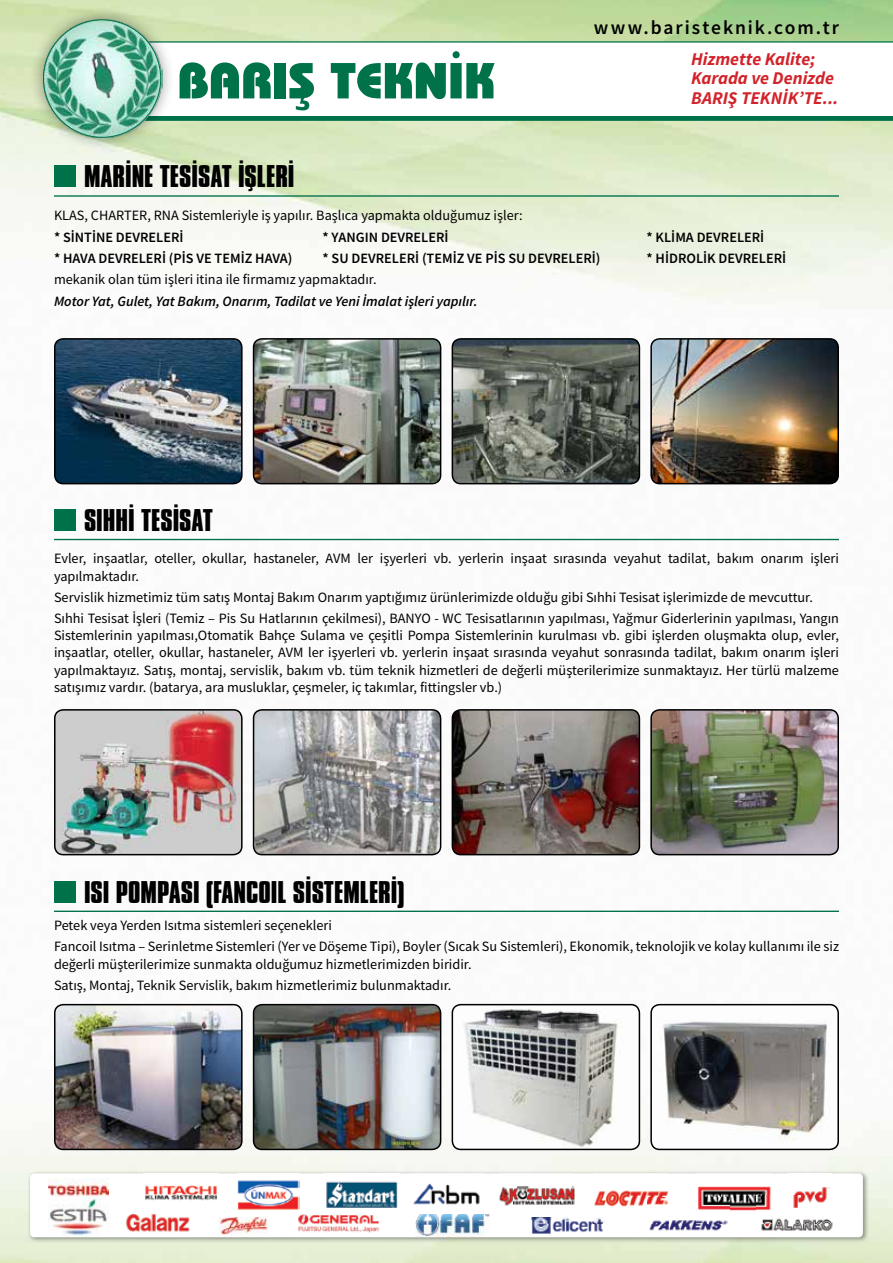
<style>
.page{position:relative;width:893px;height:1263px;background:#fff}
.page>*{position:absolute;margin:0;border:0;box-sizing:border-box;transform-origin:0 0}
.t1{font:700 27px "Compacta BT";color:#000}
.t2{font:600 19.5px "Source Sans Pro";letter-spacing:.095em;color:#000}
.t3{font:italic 700 18px/19.5px "Source Sans Pro";color:#d2232a}
.t4{font:14.25px/17.1px "Source Sans Pro";color:#000}
.t5{font:600 14.25px "Source Sans Pro";color:#000}
.t6{font:italic 600 14.25px "Source Sans Pro";color:#000}
</style>
<div class="page">
<img style="left:0;top:0;width:893px;height:1263px">
<hr style="left:54px;top:195px;width:785px;height:2px;background:#00724a">
<hr style="left:54px;top:539px;width:785px;height:1px;background:#00724a">
<img style="left:55px;top:339px;width:187px;height:145px">
<div style="left:54px;top:338px;width:189px;height:146px;border:2px solid #000;border-radius:9px"></div>
<img style="left:254px;top:339px;width:187px;height:145px">
<div style="left:253px;top:338px;width:188px;height:146px;border:2px solid #000;border-radius:9px"></div>
<img style="left:452px;top:339px;width:187px;height:145px">
<div style="left:452px;top:338px;width:188px;height:146px;border:2px solid #000;border-radius:9px"></div>
<img style="left:651px;top:339px;width:187px;height:145px">
<div style="left:650px;top:338px;width:189px;height:146px;border:2px solid #000;border-radius:9px"></div>
<img style="left:55px;top:710px;width:187px;height:145px">
<div style="left:54px;top:709px;width:189px;height:146px;border:2px solid #000;border-radius:9px"></div>
<img style="left:254px;top:710px;width:187px;height:145px">
<div style="left:253px;top:709px;width:188px;height:146px;border:2px solid #000;border-radius:9px"></div>
<img style="left:452px;top:710px;width:187px;height:145px">
<div style="left:452px;top:709px;width:188px;height:146px;border:2px solid #000;border-radius:9px"></div>
<img style="left:651px;top:710px;width:187px;height:145px">
<div style="left:650px;top:709px;width:189px;height:146px;border:2px solid #000;border-radius:9px"></div>
<div style="left:102px;top:115px;width:791px;height:6px;background:#00724a"></div>
<div style="left:73px;top:42px;width:820px;height:73px;background:#fff"></div>
<svg style="left:180px;top:62px;width:91px;height:36px"></svg>
<div style="left:274px;top:63px;width:11px;height:35px;background:#00724a"></div>
<svg style="left:289px;top:63px;width:25px;height:47px"></svg>
<svg style="left:331px;top:51px;width:164px;height:48px"></svg>
<hr style="left:102px;top:41px;width:791px;height:2px;background:#00724a">
<div style="left:29px;top:5px;width:146px;height:146px;background:#000;opacity:.4"></div>
<img style="left:42px;top:18px;width:120px;height:121px">
<div style="left:54px;top:509px;width:22px;height:22px;background:#00724a"></div>
<div style="left:54px;top:165px;width:22px;height:22px;background:#00724a"></div>
<hr style="left:54px;top:911px;width:785px;height:1px;background:#00724a">
<img style="left:55px;top:1005px;width:187px;height:144px">
<div style="left:54px;top:1004px;width:189px;height:146px;border:2px solid #000;border-radius:9px"></div>
<img style="left:254px;top:1005px;width:187px;height:144px">
<div style="left:253px;top:1004px;width:188px;height:146px;border:2px solid #000;border-radius:9px"></div>
<img style="left:452px;top:1005px;width:187px;height:144px">
<div style="left:452px;top:1004px;width:188px;height:146px;border:2px solid #000;border-radius:9px"></div>
<img style="left:651px;top:1005px;width:187px;height:144px">
<div style="left:650px;top:1004px;width:189px;height:146px;border:2px solid #000;border-radius:9px"></div>
<div style="left:54px;top:880px;width:22px;height:22px;background:#00724a"></div>
<div style="left:27px;top:1170px;width:842px;height:73px;background:#000;opacity:.4"></div>
<div style="left:30px;top:1173px;width:833px;height:64px;background:#fff;border-radius:4px"></div>
<img style="left:649px;top:1220px;width:79px;height:11px">
<img style="left:326px;top:1181px;width:72px;height:27px">
<img style="left:696px;top:1173px;width:76px;height:38px">
<img style="left:696px;top:1197px;width:34px;height:26px">
<img style="left:237px;top:1180px;width:62px;height:30px">
<img style="left:761px;top:1218px;width:72px;height:14px">
<img style="left:756px;top:1196px;width:16px;height:27px">
<img style="left:409px;top:1173px;width:71px;height:32px">
<img style="left:145px;top:1185px;width:72px;height:16px">
<img style="left:499px;top:1173px;width:75px;height:33px">
<img style="left:593px;top:1173px;width:76px;height:50px">
<img style="left:648px;top:1197px;width:21px;height:26px">
<img style="left:787px;top:1187px;width:45px;height:36px">
<img style="left:298px;top:1215px;width:81px;height:18px">
<img style="left:48px;top:1179px;width:60px;height:58px">
<img style="left:531px;top:1219px;width:72px;height:15px">
<img style="left:531px;top:1217px;width:38px;height:2px">
<svg style="left:593px;top:1217px;width:11px;height:6px"></svg>
<img style="left:415px;top:1214px;width:75px;height:23px">
<img style="left:415px;top:1214px;width:70px;height:5px">
<img style="left:219px;top:1217px;width:48px;height:18px">
<img style="left:126px;top:1214px;width:63px;height:18px">
<h1 class="t1" style="left:84px;top:160px;width:212px">MARİNE TESİSAT İŞLERİ</h1>
<h2 class="t2" style="left:594px;top:15px;width:247px">www.baristeknik.com.tr</h2>
<p class="t3" style="left:691px;top:49px;width:149px">Hizmette Kalite;<br>Karada ve Denizde<br>Barış Teknİk’te...</p>
<p class="t4" style="left:54px;top:207px;width:470px">KLAS, CHARTER, RNA Sistemleriyle iş yapılır. Başlıca yapmakta olduğumuz işler:</p>
<p class="t5" style="left:54px;top:227px;width:131px">* SİNTİNE DEVRELERİ</p>
<p class="t5" style="left:322px;top:227px;width:128px">* YANGIN DEVRELERİ</p>
<p class="t5" style="left:647px;top:227px;width:119px">* KLİMA DEVRELERİ</p>
<p class="t5" style="left:54px;top:249px;width:240px">* HAVA DEVRELERİ (PİS VE TEMİZ HAVA)</p>
<p class="t5" style="left:322px;top:249px;width:279px">* SU DEVRELERİ (TEMİZ VE PİS SU DEVRELERİ)</p>
<p class="t5" style="left:647px;top:249px;width:32px">* HİDROL</p>
<p class="t5" style="left:703px;top:249px;width:84px">İK DEVRELERİ</p>
<p class="t4" style="left:54px;top:271px;width:324px">mekanik olan tüm işleri itina ile firmamız yapmaktadır.</p>
<p class="t6" style="left:54px;top:292px;width:425px">Motor Yat, Gulet, Yat Bakım, Onarım, Tadilat ve Yeni İmalat işleri yapılır.</p>
<h1 class="t1" style="left:84px;top:503px;width:131px">SIHHİ TESİSAT</h1>
<p class="t4" style="left:54px;top:550px;width:786px">Evler, inşaatlar, oteller, okullar, hastaneler, AVM ler işyerleri vb. yerlerin inşaat sırasında veyahut tadilat, bakım onarım işleri yapılmaktadır.</p>
<p class="t4" style="left:54px;top:586px;width:786px;line-height:21.3px">Servislik hizmetimiz tüm satış Montaj Bakım Onarım yaptığımız ürünlerimizde olduğu gibi Sıhhi Tesisat işlerimizde de mevcuttur.<br>Sıhhi Tesisat İşleri (Temiz – Pis Su Hatlarının çekilmesi), BANYO - WC Tesisatlarının yapılması, Yağmur Giderlerinin yapılması, Yangın</p>
<p class="t4" style="left:54px;top:627px;width:786px;text-align:justify">Sistemlerinin yapılması,Otomatik Bahçe Sulama ve çeşitli Pompa Sistemlerinin kurulması vb. gibi işlerden oluşmakta olup, evler, inşaatlar, oteller, okullar, hastaneler, AVM ler işyerleri vb. yerlerin inşaat sırasında veyahut sonrasında tadilat, bakım onarım işleri yapılmaktayız. Satış, montaj, servislik, bakım vb. tüm teknik hizmetleri de değerli müşterilerimize sunmaktayız. Her türlü malzeme satışımız vardır. (batarya, ara musluklar, çeşmeler, iç takımlar, fittingsler vb.)</p>
<h1 class="t1" style="left:84px;top:875px;width:322px">ISI POMPASI (FANCOIL SİSTEMLERİ)</h1>
<p class="t4" style="left:54px;top:915px;width:786px;line-height:21.3px">Petek veya Yerden Isıtma sistemleri seçenekleri<br>Fancoil Isıtma – Serinletme Sistemleri (Yer ve Döşeme Tipi), Boyler (Sıcak Su Sistemleri), Ekonomik, teknolojik ve kolay kullanımı ile siz</p>
<p class="t4" style="left:54px;top:953px;width:419px;line-height:21.3px">değerli müşterilerimize sunmakta olduğumuz hizmetlerimizden biridir.<br>Satış, Montaj, Teknik Servislik, bakım hizmetlerimiz bulunmaktadır.</p>
</div>
